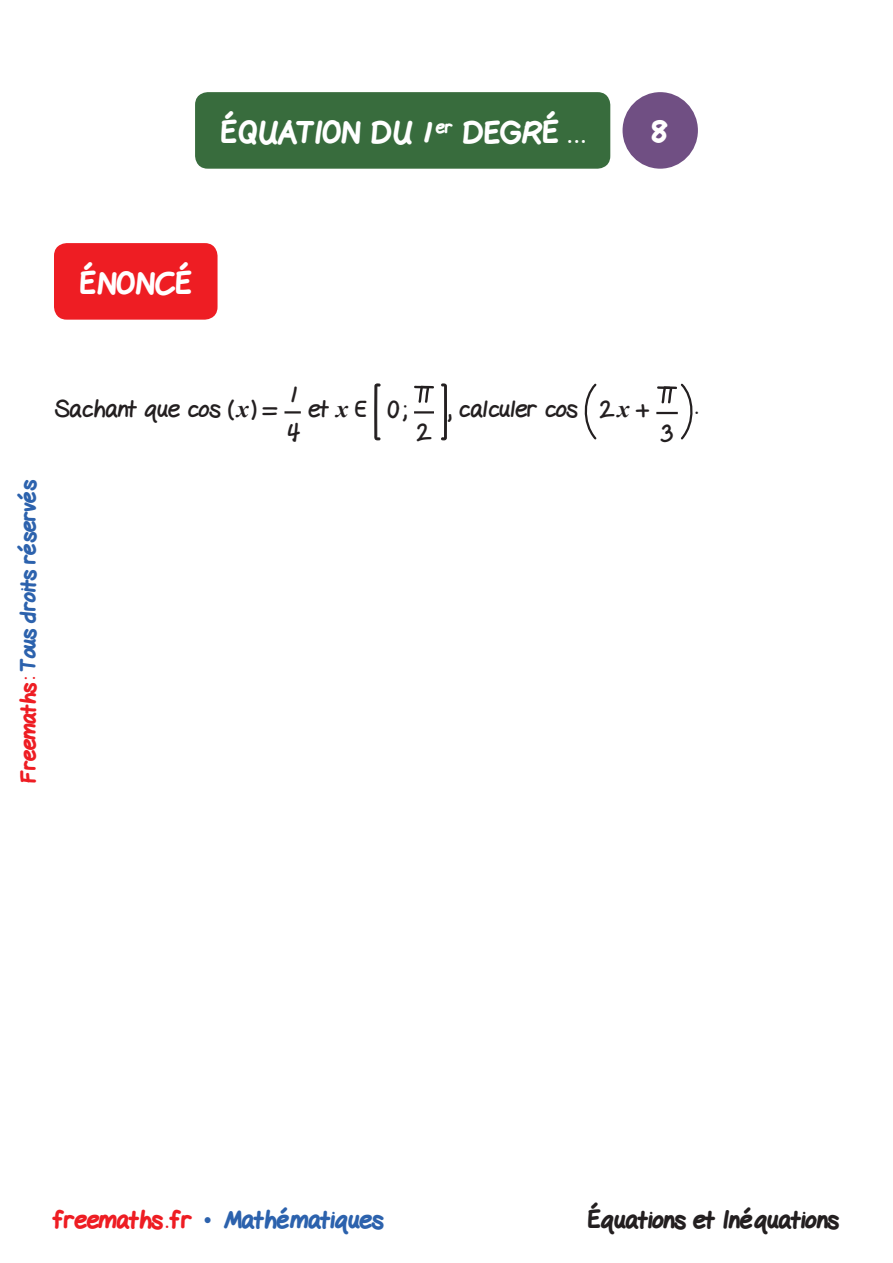
<style>
.page{position:relative;width:893px;height:1263px;background:#fff}
.page>*{position:absolute;margin:0;border:0;box-sizing:border-box;transform-origin:0 0}
.t1{font:800 30px "Gel Pen";color:#fff}
.t2{font:800 30px "Gel Pen";color:#fff}
.t3{font:24px/37.5px "Gel Pen";color:#231f20}
.t4{font:800 24px "Gel Pen";color:#2c62ad}
.t5{font:800 24px "Gel Pen";color:#231f20}
.t6{font:800 21px "Gel Pen";letter-spacing:-.01em;color:#2c62ad}
.s1{color:#ee1d23}
.s2{font-family:"Times New Roman";font-weight:700;font-style:italic}
.s3{font-family:"Times New Roman";font-weight:400}
</style>
<div class="page">
<div style="left:54px;top:243px;width:164px;height:77px;background:#ee1d23;border-radius:13px"></div>
<svg style="left:284px;top:411px;width:17px;height:2px"></svg>
<svg style="left:374px;top:383px;width:7px;height:58px"></svg>
<hr style="left:414px;top:411px;width:20px;height:2px;background:#231f20">
<svg style="left:414px;top:386px;width:20px;height:17px"></svg>
<svg style="left:441px;top:383px;width:6px;height:58px"></svg>
<svg style="left:584px;top:383px;width:13px;height:57px"></svg>
<hr style="left:656px;top:412px;width:22px;height:2px;background:#231f20">
<svg style="left:657px;top:383px;width:36px;height:57px"></svg>
<div style="left:195px;top:92px;width:415px;height:77px;background:#386c3d;border-radius:13px"></div>
<div style="left:623px;top:92px;width:75px;height:77px;background:#704f83;border-radius:50%"></div>
<p class="t1" style="left:221px;top:109px;width:366px">ÉQUATION DU 1 <sup>er</sup> DEGRÉ . . .</p>
<p class="t2" style="left:651px;top:109px;width:18px">8</p>
<p class="t1" style="left:80px;top:260px;width:114px">ÉNONCÉ</p>
<p class="t6" style="left:12px;top:783px;width:305px;rotate:-90deg"><span class="s1">Freemaths:</span> Tous droits réservés</p>
<p class="t3" style="left:54px;top:388px;width:225px">Sachant que cos (<span class="s2">x</span>) =</p>
<p class="t3" style="left:285px;top:373px;width:16px">1<br>4</p>
<p class="t3" style="left:308px;top:388px;width:100px">et <span class="s2">x</span> ı 0;</p>
<p class="t3" style="left:417px;top:411px;width:16px">2</p>
<p class="t3" style="left:447px;top:388px;width:204px">, calculer cos 2<span class="s2">x</span> +</p>
<p class="t3" style="left:661px;top:411px;width:13px">3</p>
<p class="t5" style="left:695px;top:387px;width:4px">.</p>
<p class="t4" style="left:54px;top:1201px;width:331px"><span class="s1">freemaths . fr</span> <span class="s3">•</span> Mathématiques</p>
<p class="t5" style="left:587px;top:1201px;width:253px">Équations et Inéquations</p>
</div>
